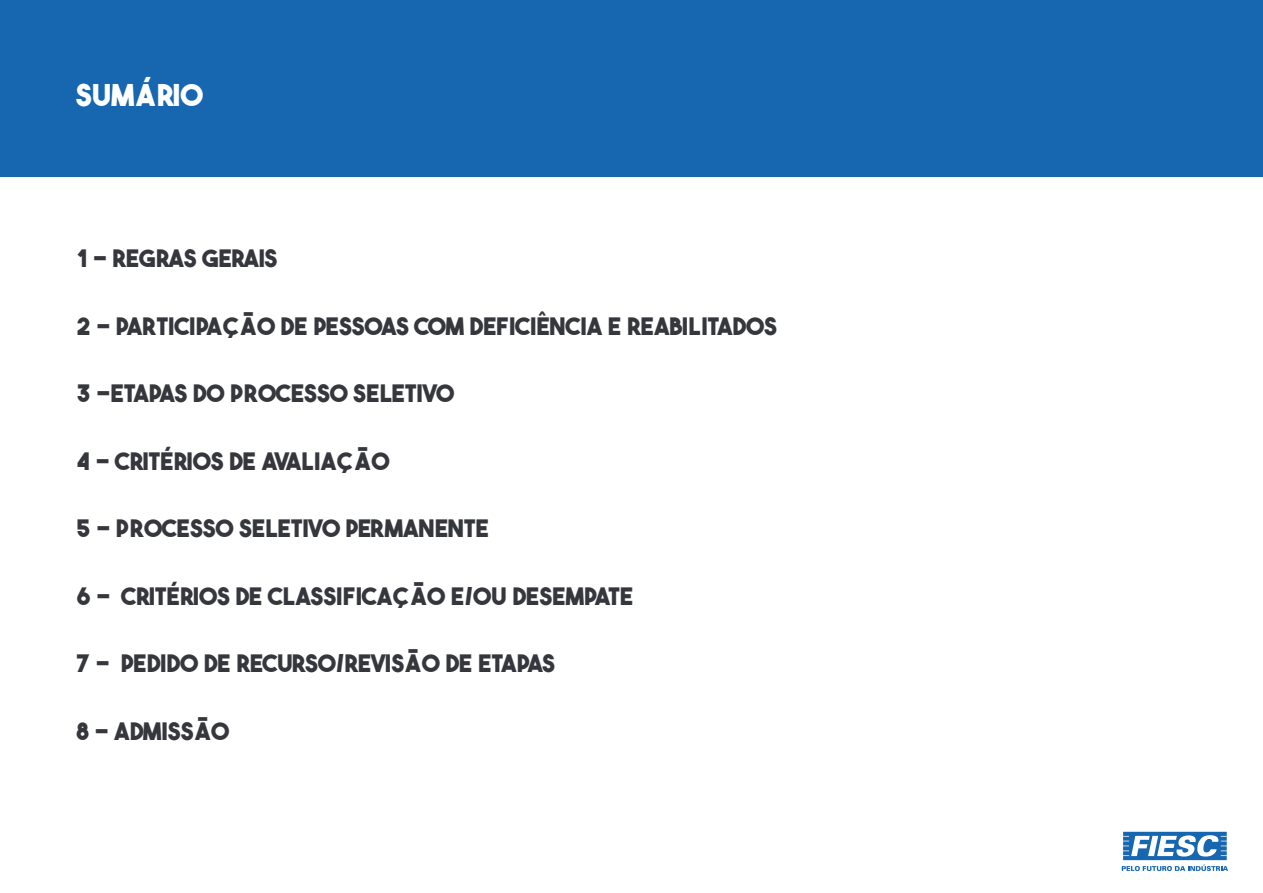
<style>
.page{position:relative;width:1263px;height:893px;background:#fff}
.page>*{position:absolute;margin:0;border:0;box-sizing:border-box;transform-origin:0 0}
.t1{font:700 30px "The Bold Font";color:#fff}
.t2{font:700 24px "The Bold Font";color:#35373d}
.t3{font:700 9px "The Bold Font";color:#35373d;scale:1.44 1}
</style>
<div class="page">
<div style="left:0;top:0;width:1263px;height:176px;background:#1766b0"></div>
<svg style="left:1122px;top:832px;width:106px;height:39px"></svg>
<p class="t1" style="left:76px;top:77px;width:128px">SUMÁRIO</p>
<p class="t2" style="left:77px;top:244px;width:202px">1 - REGRAS GERAIS</p>
<p class="t3" style="left:538px;top:309px;width:7px">^</p>
<p class="t2" style="left:77px;top:311px;width:702px">2 - PARTICIPAÇÃO DE PESSOAS COM DEFICIENCIA E REABILITADOS</p>
<p class="t2" style="left:77px;top:379px;width:379px">3 -ETAPAS DO PROCESSO SELETIVO</p>
<p class="t2" style="left:77px;top:446px;width:314px">4 - CRITÉRIOS DE AVALIAÇÃO</p>
<p class="t2" style="left:77px;top:514px;width:414px">5 - PROCESSO SELETIVO PERMANENTE</p>
<p class="t2" style="left:77px;top:581px;width:558px">6 - CRITÉRIOS DE CLASSIFICAÇÃO E/OU DESEMPATE</p>
<p class="t2" style="left:77px;top:649px;width:480px">7 - PEDIDO DE RECURSO/REVISÃO DE ETAPAS</p>
<p class="t2" style="left:77px;top:716px;width:154px">8 - ADMISSÃO</p>
</div>
